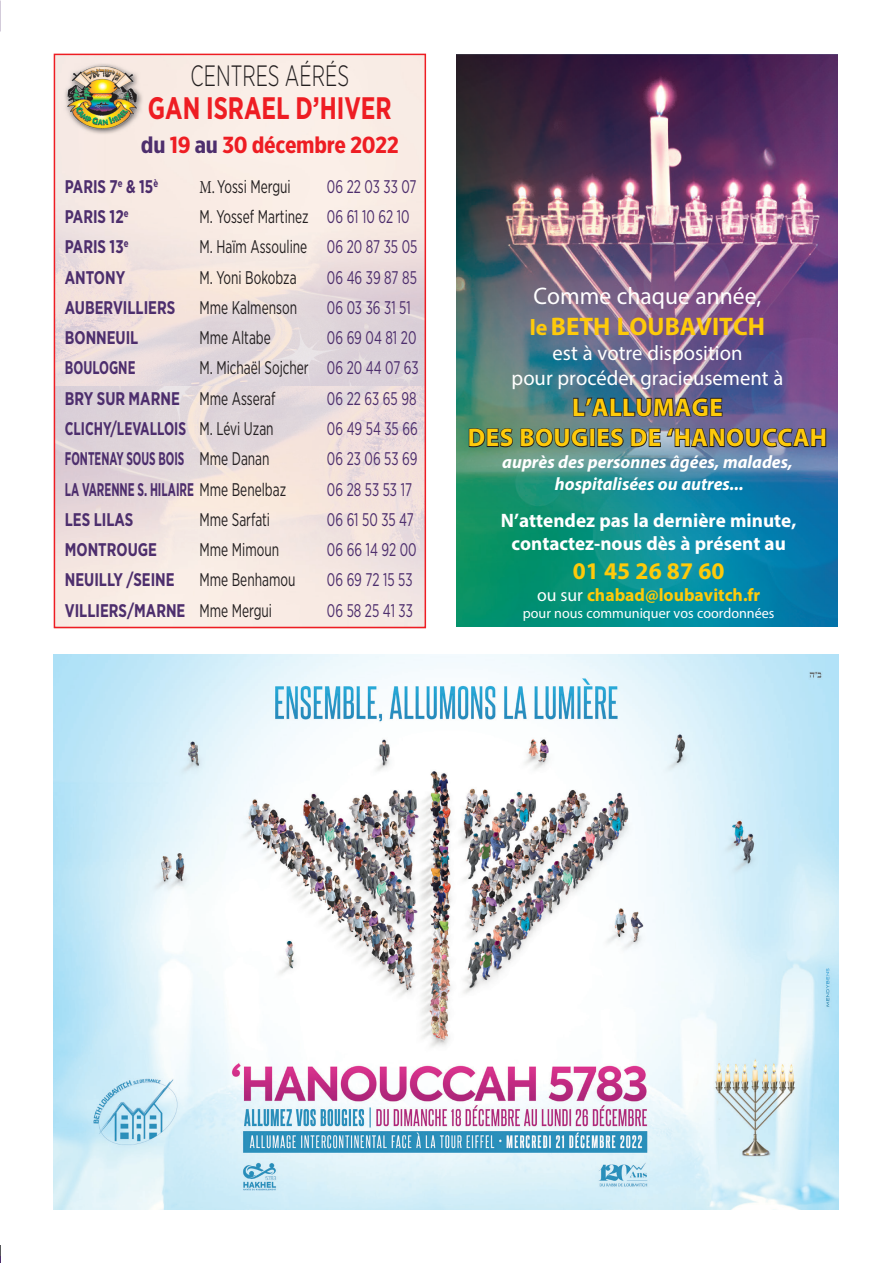
<style>
.page{position:relative;width:893px;height:1263px;background:#fff}
.page>*{position:absolute;margin:0;border:0;box-sizing:border-box;transform-origin:0 0}
.t1{font:700 31.05px "Gotham Narrow";color:#ee1d23;scale:.83 1}
.t2{font:300 29.4px "Gotham Narrow";color:#231f20;scale:.74 1}
.Normal_e{font:700 25.5px "Myriad Pro";letter-spacing:.02em;color:#feca0a}
.Normal_e-2{font:700 25.5px "Myriad Pro";color:#feca0a}
.Normal_e-3{font:24px "Myriad Pro";color:#fff}
.Normal_e-4{font:700 24px "Myriad Pro";color:#feca0a}
.t3{font:700 23.25px "Gotham X Narrow";letter-spacing:-.01em;color:#ee1d23;scale:1.12 1}
.Normal_e-5{font:21px "Myriad Pro";color:#fff}
.Normal_e-6{font:700 19.5px/23.4px "Myriad Pro";color:#fff;text-align:center}
.t4{font:18.3px "Gotham Narrow";color:#231f20;scale:.75 1}
.t5{font:700 18.3px "Gotham Narrow";color:#4d2e6d;scale:.85 1}
.t6{font:18.3px "Gotham Narrow";color:#4d2e6d;scale:.75 1}
.t7{font:700 18.3px "Gotham Narrow";color:#4d2e6d;scale:.66 1}
.t8{font:700 18.3px "Gotham Narrow";color:#4d2e6d;scale:.77 1}
.t9{font:700 18.3px "Gotham Narrow";color:#4d2e6d;scale:.65 1}
.t10{font:700 18.3px "Gotham Narrow";color:#4d2e6d;scale:.75 1}
.Normal_e-7{font:italic 700 18px "Myriad Pro";color:#fff}
.Normal_e-8{font:700 18px "Myriad Pro";color:#feca0a}
.Normal_e-9{font:14.4px "Myriad Pro";color:#fff}
.s1{color:#4d2e6d}
.s2{font-family:"Minion Pro"}
.s3{font-weight:400;color:#231f20}
.s4{font-size:22.5px}
.s5{font-weight:400;color:#fff}
</style>
<div class="page">
<svg style="left:0;top:1245px;width:1px;height:18px"></svg>
<img style="left:54px;top:654px;width:785px;height:555px">
<img style="left:456px;top:54px;width:382px;height:573px">
<img style="left:468px;top:332px;width:359px;height:118px">
<img style="left:57px;top:57px;width:366px;height:329px">
<div style="left:54px;top:54px;width:372px;height:574px;border:2px solid #ee1d23"></div>
<p class="t2" style="left:191px;top:57px;width:216px">CENTRES AÉRÉS</p>
<p class="t1" style="left:148px;top:88px;width:295px">GAN ISRAEL D’HIVER</p>
<p class="t3" style="left:141px;top:130px;width:232px"><span class="s1">du</span> 19 <span class="s1">au</span> 30 décembre 2022</p>
<p class="t5" style="left:65px;top:175px;width:111px">PARIS 7<sup>e</sup> &amp; 15<sup>è</sup></p>
<p class="t4" style="left:199px;top:175px;width:123px"><span class="s2">M.</span> Yossi Mergui</p>
<p class="t6" style="left:327px;top:175px;width:121px">06 22 03 33 07</p>
<p class="t5" style="left:65px;top:205px;width:76px">PARIS 12<sup>e</sup></p>
<p class="t4" style="left:199px;top:205px;width:282px">M. Yossef Martinez <span class="s1">06 61 10 62 10</span></p>
<p class="t5" style="left:65px;top:235px;width:76px">PARIS 13<sup>e</sup></p>
<p class="t4" style="left:199px;top:236px;width:292px">M. Haïm Assouline <span class="s1">06 20 87 35 05</span></p>
<p class="t5" style="left:65px;top:265px;width:73px">ANTONY</p>
<p class="t4" style="left:199px;top:266px;width:131px">M. Yoni Bokobza</p>
<p class="t6" style="left:327px;top:266px;width:122px">06 46 39 87 85</p>
<p class="t5" style="left:65px;top:296px;width:131px">AUBERVILLIERS</p>
<p class="t4" style="left:199px;top:296px;width:132px">Mme Kalmenson</p>
<p class="t6" style="left:327px;top:296px;width:113px">06 03 36 31 51</p>
<p class="t5" style="left:65px;top:326px;width:88px">BONNEUIL</p>
<p class="t4" style="left:199px;top:326px;width:97px">Mme Altabe</p>
<p class="t6" style="left:327px;top:326px;width:121px">06 69 04 81 20</p>
<p class="t10" style="left:65px;top:356px;width:96px">BOULOGNE</p>
<p class="t4" style="left:199px;top:357px;width:294px">M. Michaël Sojcher <span class="s1">06 20 44 07 63</span></p>
<p class="t5" style="left:65px;top:387px;width:249px">BRY SUR MARNE <span class="s3">Mme Asseraf</span></p>
<p class="t6" style="left:327px;top:387px;width:121px">06 22 63 65 98</p>
<p class="t8" style="left:65px;top:417px;width:273px">CLICHY/LEVALLOIS <span class="s3">M. Lévi Uzan</span></p>
<p class="t6" style="left:327px;top:417px;width:123px">06 49 54 35 66</p>
<p class="t9" style="left:65px;top:447px;width:316px">FONTENAY SOUS BOIS <span class="s3">Mme Danan</span></p>
<p class="t6" style="left:327px;top:447px;width:122px">06 23 06 53 69</p>
<p class="t7" style="left:65px;top:477px;width:337px">LA VARENNE S. HILAIRE <span class="s3">Mme Benelbaz</span></p>
<p class="t6" style="left:327px;top:478px;width:115px">06 28 53 53 17</p>
<p class="t5" style="left:65px;top:508px;width:82px">LES LILAS</p>
<p class="t4" style="left:199px;top:508px;width:96px">Mme Sarfati</p>
<p class="t6" style="left:327px;top:508px;width:117px">06 61 50 35 47</p>
<p class="t5" style="left:65px;top:538px;width:110px">MONTROUGE</p>
<p class="t4" style="left:199px;top:538px;width:108px">Mme Mimoun</p>
<p class="t6" style="left:327px;top:538px;width:121px">06 66 14 92 00</p>
<p class="t5" style="left:65px;top:568px;width:131px">NEUILLY /SEINE</p>
<p class="t4" style="left:199px;top:569px;width:130px">Mme Benhamou</p>
<p class="t6" style="left:327px;top:569px;width:116px">06 69 72 15 53</p>
<p class="t5" style="left:65px;top:598px;width:245px">VILLIERS/MARNE <span class="s3">Mme Mergui</span></p>
<p class="t6" style="left:327px;top:599px;width:116px">06 58 25 41 33</p>
<p class="Normal_e-3" style="left:534px;top:281px;width:229px">Comme chaque année,</p>
<p class="Normal_e-2" style="left:530px;top:309px;width:237px"><span class="s4">le</span>BETH LOUBAVITCH</p>
<p class="Normal_e-5" style="left:553px;top:340px;width:191px">est à votre disposition</p>
<p class="Normal_e-5" style="left:512px;top:365px;width:273px">pour procéder gracieusement à</p>
<p class="Normal_e" style="left:572px;top:390px;width:152px">L’ALLUMAGE</p>
<p class="Normal_e" style="left:468px;top:421px;width:361px">DES BOUGIES DE ‘HANOUCCAH</p>
<p class="Normal_e-7" style="left:502px;top:450px;width:292px">auprès des personnes âgées, malades,</p>
<p class="Normal_e-7" style="left:555px;top:472px;width:190px">hospitalisées ou autres...</p>
<p class="Normal_e-6" style="left:501px;top:508px;width:297px">N’attendez pas la dernière minute, contactez-nous dès à présent au</p>
<p class="Normal_e-4" style="left:573px;top:555px;width:153px">01 45 26 87 60</p>
<p class="Normal_e-8" style="left:537px;top:583px;width:225px"><span class="s5">ou sur</span> chabad@loubavitch.fr</p>
<p class="Normal_e-9" style="left:523px;top:604px;width:253px">pour nous communiquer vos coordonnées</p>
</div>
